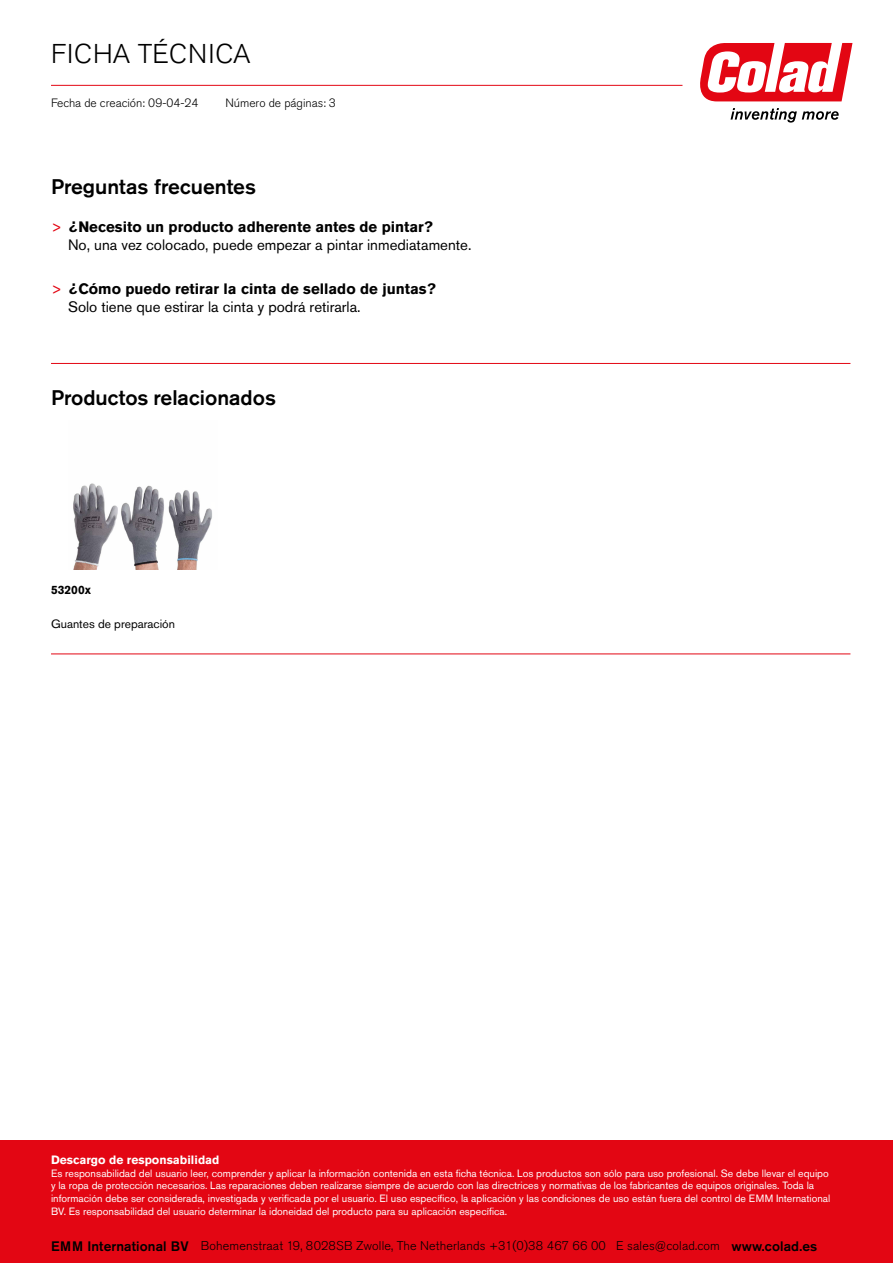
<style>
.page{position:relative;width:893px;height:1263px;background:#fff}
.page>*{position:absolute;margin:0;border:0;box-sizing:border-box;transform-origin:0 0}
.t1{font:300 27px "Akzidenz Grotesk Pro";letter-spacing:.03em;color:#000}
.t2{font:500 21px "Akzidenz Grotesk Pro";color:#000}
.t3{font:15px/18px "Akzidenz Grotesk Pro";color:#000}
.t4{font:700 15px/18px "Akzidenz Grotesk Pro";color:#000}
.t5{font:300 12.6px "Akzidenz Grotesk Pro";letter-spacing:.01em;color:#000}
.t6{font:300 12px "Akzidenz Grotesk Pro";color:#000}
.t7{font:700 12px "Akzidenz Grotesk Pro";color:#fff}
.t8{font:12px "Akzidenz Grotesk Pro";color:#000}
.t9{font:700 12px "Akzidenz Grotesk Pro";color:#000}
.t10{font:10.5px/12.9px "Akzidenz Grotesk Pro";color:#fff}
.s1{color:#e30613}
.s2{font-weight:700}
.s3{font-weight:400;color:#e30613}
.s4{font-weight:400}
.s5{font-weight:500;font-size:13.65px}
</style>
<div class="page">
<svg style="left:700px;top:43px;width:152px;height:58px"></svg>
<svg style="left:731px;top:108px;width:108px;height:15px"></svg>
<hr style="left:51px;top:85px;width:631px;height:1px;background:#e30613">
<hr style="left:51px;top:363px;width:799px;height:1px;background:#e30613">
<img style="left:73px;top:483px;width:139px;height:86px">
<hr style="left:51px;top:654px;width:799px;height:1px;background:#e30613">
<div style="left:0;top:1141px;width:893px;height:122px;background:#e30613"></div>
<h1 class="t1" style="left:51px;top:36px;width:201px">FICHA TÉCNICA</h1>
<p class="t6" style="left:225px;top:95px;width:112px">Número de páginas: 3</p>
<p class="t6" style="left:51px;top:95px;width:149px">Fecha de creación: 09-04-24</p>
<h2 class="t2" style="left:51px;top:173px;width:207px">Preguntas frecuentes</h2>
<h3 class="t3" style="left:68px;top:218px;width:405px;text-indent:-17px"><span class="s1">&gt;</span> <span class="s2">¿Necesito un producto adherente antes de pintar?<br></span>No, una vez colocado, puede empezar a pintar inmediatamente.</h3>
<h3 class="t4" style="left:68px;top:279px;width:369px;text-indent:-17px"><span class="s3">&gt;</span> ¿Cómo puedo retirar la cinta de sellado de juntas?<br><span class="s4">Solo tiene que estirar la cinta y podrá retirarla.</span></h3>
<h2 class="t2" style="left:51px;top:384px;width:226px">Productos relacionados</h2>
<p class="t9" style="left:51px;top:582px;width:41px">53200x</p>
<p class="t8" style="left:51px;top:616px;width:126px">Guantes de preparación</p>
<p class="t7" style="left:51px;top:1152px;width:170px">Descargo de responsabilidad</p>
<p class="t10" style="left:51px;top:1166px;width:781px">Es responsabilidad del usuario leer, comprender y aplicar la información contenida en esta ficha técnica. Los productos son sólo para uso profesional. Se debe llevar el equipo y la ropa de protección necesarios. Las reparaciones deben realizarse siempre de acuerdo con las directrices y normativas de los fabricantes de equipos originales. Toda la información debe ser considerada, investigada y verificada por el usuario. El uso específico, la aplicación y las condiciones de uso están fuera del control de EMM International BV. Es responsabilidad del usuario determinar la idoneidad del producto para su aplicación específica.</p>
<p class="t5" style="left:51px;top:1238px;width:768px"><span class="s5">EMM International BV</span> Bohemenstraat 19, 8028SB Zwolle, The Netherlands +31(0)38 467 66 00 E sales@colad.com <span class="s5">www.colad.es</span></p>
</div>
